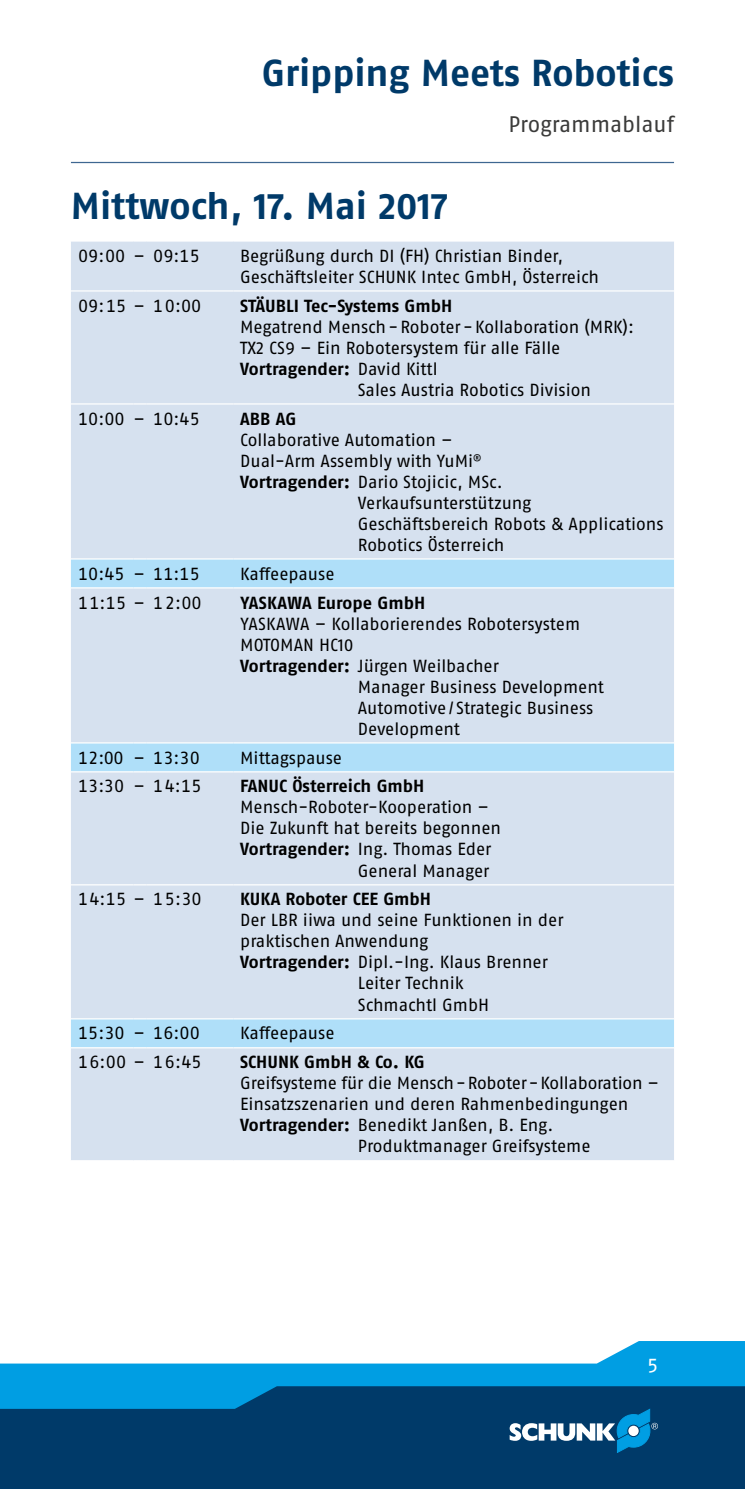
<style>
.page{position:relative;width:745px;height:1489px;background:#fff}
.page>*{position:absolute;margin:0;border:0;box-sizing:border-box;transform-origin:0 0}
.t1{font:700 37.5px "SCHUNK Fago Pro";letter-spacing:-.005em;color:#003a69}
.t2{font:22.5px "SCHUNK Fago Pro";letter-spacing:-.005em;color:#3b3b3a}
.t3{font:20px "SCHUNK Fago Pro";color:#fff}
.t4{font:17.5px/21px "SCHUNK Fago Pro";letter-spacing:-.005em;color:#000}
.t5{font:700 17.5px "SCHUNK Fago Pro";color:#000}
.s1{font-weight:400}
.s2{font-weight:700}
</style>
<div class="page">
<div style="left:71px;top:241px;width:602px;height:919px;background:#d6e1ef"></div>
<svg style="left:71px;top:559px;width:602px;height:488px;background:#cfe0f0"></svg>
<hr style="left:71px;top:290px;width:62px;height:1px;background:#fff">
<svg style="left:133px;top:290px;width:13px;height:1px"></svg>
<hr style="left:146px;top:290px;width:87px;height:1px;background:#fff">
<hr style="left:233px;top:290px;width:440px;height:1px;background:#fff">
<hr style="left:71px;top:403px;width:62px;height:1px;background:#fff">
<svg style="left:133px;top:403px;width:13px;height:1px"></svg>
<hr style="left:146px;top:403px;width:87px;height:1px;background:#fff">
<hr style="left:233px;top:403px;width:440px;height:1px;background:#fff">
<hr style="left:71px;top:587px;width:62px;height:1px;background:#fff">
<svg style="left:133px;top:587px;width:13px;height:1px"></svg>
<hr style="left:146px;top:587px;width:87px;height:1px;background:#fff">
<hr style="left:233px;top:587px;width:440px;height:1px;background:#fff">
<hr style="left:71px;top:742px;width:62px;height:1px;background:#fff">
<svg style="left:133px;top:742px;width:13px;height:1px"></svg>
<hr style="left:146px;top:742px;width:87px;height:1px;background:#fff">
<hr style="left:233px;top:742px;width:440px;height:1px;background:#fff">
<svg style="left:133px;top:771px;width:13px;height:1px"></svg>
<hr style="left:146px;top:771px;width:87px;height:1px;background:#fff">
<hr style="left:233px;top:771px;width:440px;height:1px;background:#fff">
<hr style="left:71px;top:884px;width:62px;height:1px;background:#fff">
<svg style="left:133px;top:884px;width:13px;height:1px"></svg>
<hr style="left:146px;top:884px;width:87px;height:1px;background:#fff">
<hr style="left:233px;top:884px;width:440px;height:1px;background:#fff">
<hr style="left:71px;top:1047px;width:62px;height:1px;background:#fff">
<svg style="left:133px;top:1047px;width:13px;height:1px"></svg>
<hr style="left:146px;top:1047px;width:87px;height:1px;background:#fff">
<hr style="left:233px;top:1047px;width:440px;height:1px;background:#fff">
<hr style="left:71px;top:558px;width:62px;height:1px;background:#fff">
<svg style="left:133px;top:558px;width:13px;height:1px"></svg>
<hr style="left:146px;top:558px;width:87px;height:1px;background:#fff">
<hr style="left:233px;top:558px;width:440px;height:1px;background:#fff">
<hr style="left:71px;top:1018px;width:62px;height:1px;background:#fff">
<svg style="left:133px;top:1018px;width:13px;height:1px"></svg>
<hr style="left:146px;top:1018px;width:87px;height:1px;background:#fff">
<hr style="left:233px;top:1018px;width:440px;height:1px;background:#fff">
<hr style="left:71px;top:771px;width:62px;height:1px;background:#fff">
<hr style="left:71px;top:162px;width:602px;height:1px;background:#3e6791">
<div style="left:0;top:1371px;width:744px;height:117px;background:#003a69"></div>
<svg style="left:0;top:1341px;width:744px;height:67px;fill:#009ee3"></svg>
<svg style="left:509px;top:1408px;width:148px;height:44px"></svg>
<h1 class="t1" style="left:261px;top:50px;width:413px">Gripping Meets Robotics</h1>
<p class="t2" style="left:508px;top:111px;width:167px">Programmablauf</p>
<h1 class="t1" style="left:71px;top:183px;width:378px">Mittwoch, 17. Mai 2017</h1>
<p class="t4" style="left:78px;top:245px;width:123px">09:00 – 09:15</p>
<p class="t4" style="left:240px;top:245px;width:360px">Begrüßung durch DI (FH) Christian Binder,<br>Geschäftsleiter SCHUNK Intec GmbH, Österreich</p>
<p class="t4" style="left:78px;top:295px;width:125px">09:15 – 10:00</p>
<p class="t5" style="left:240px;top:295px;width:213px">STÄUBLI Tec-Systems GmbH</p>
<p class="t4" style="left:240px;top:316px;width:395px">Megatrend Mensch-Roboter-Kollaboration (MRK):</p>
<p class="t4" style="left:240px;top:337px;width:321px">TX2 CS9 – Ein Robotersystem für alle Fälle</p>
<p class="t5" style="left:240px;top:358px;width:199px">Vortragender: <span class="s1">David Kittl</span></p>
<p class="t4" style="left:357px;top:379px;width:234px">Sales Austria Robotics Division</p>
<p class="t4" style="left:78px;top:408px;width:123px">10:00 – 10:45</p>
<p class="t5" style="left:240px;top:408px;width:58px">ABB AG</p>
<p class="t4" style="left:240px;top:429px;width:214px">Collaborative Automation –</p>
<p class="t4" style="left:240px;top:450px;width:243px">Dual-Arm Assembly with YuMi<sup>®</sup></p>
<p class="t4" style="left:240px;top:471px;width:264px"><span class="s2">Vortragender:</span> Dario Stojicic, MSc.</p>
<p class="t4" style="left:357px;top:492px;width:175px">Verkaufsunterstützung</p>
<p class="t4" style="left:357px;top:513px;width:307px">Geschäftsbereich Robots &amp; Applications</p>
<p class="t4" style="left:357px;top:534px;width:148px">Robotics Österreich</p>
<p class="t4" style="left:78px;top:563px;width:123px">10:45 – 11:15</p>
<p class="t4" style="left:240px;top:563px;width:96px">Kaffeepause</p>
<p class="t4" style="left:78px;top:592px;width:125px">11:15 – 12:00</p>
<p class="t5" style="left:240px;top:592px;width:186px">YASKAWA Europe GmbH</p>
<p class="t4" style="left:240px;top:613px;width:341px">YASKAWA – Kollaborierendes Robotersystem</p>
<p class="t4" style="left:240px;top:634px;width:115px">MOTOMAN HC10</p>
<p class="t4" style="left:240px;top:655px;width:260px"><span class="s2">Vortragender:</span> Jürgen Weilbacher</p>
<p class="t4" style="left:357px;top:676px;width:247px">Manager Business Development</p>
<p class="t4" style="left:357px;top:697px;width:237px">Automotive/ Strategic Business</p>
<p class="t4" style="left:357px;top:718px;width:104px">Development</p>
<p class="t4" style="left:78px;top:746px;width:123px">12:00 – 13:30</p>
<p class="t4" style="left:240px;top:746px;width:103px">Mittagspause</p>
<p class="t4" style="left:78px;top:775px;width:125px">13:30 – 14:15</p>
<p class="t5" style="left:240px;top:775px;width:186px">FANUC Österreich GmbH</p>
<p class="t4" style="left:240px;top:796px;width:250px">Mensch-Roboter-Kooperation –</p>
<p class="t4" style="left:240px;top:817px;width:262px">Die Zukunft hat bereits begonnen</p>
<p class="t4" style="left:240px;top:838px;width:253px"><span class="s2">Vortragender:</span> Ing. Thomas Eder</p>
<p class="t4" style="left:357px;top:859px;width:133px">General Manager</p>
<p class="t4" style="left:78px;top:888px;width:125px">14:15 – 15:30</p>
<p class="t5" style="left:240px;top:888px;width:192px">KUKA Roboter CEE GmbH</p>
<p class="t4" style="left:240px;top:909px;width:325px">Der LBR iiwa und seine Funktionen in der</p>
<p class="t4" style="left:240px;top:930px;width:189px">praktischen Anwendung</p>
<p class="t4" style="left:240px;top:951px;width:309px"><span class="s2">Vortragender:</span> Dipl.-Ing. Klaus Brenner</p>
<p class="t4" style="left:357px;top:972px;width:107px">Leiter Technik</p>
<p class="t4" style="left:357px;top:993px;width:133px">Schmachtl GmbH</p>
<p class="t4" style="left:78px;top:1022px;width:123px">15:30 – 16:00</p>
<p class="t4" style="left:240px;top:1022px;width:96px">Kaffeepause</p>
<p class="t4" style="left:78px;top:1051px;width:125px">16:00 – 16:45</p>
<p class="t5" style="left:240px;top:1051px;width:186px">SCHUNK GmbH &amp; Co. KG</p>
<p class="t4" style="left:240px;top:1072px;width:420px">Greifsysteme für die Mensch-Roboter-Kollaboration –</p>
<p class="t4" style="left:240px;top:1093px;width:389px">Einsatzszenarien und deren Rahmenbedingungen</p>
<p class="t4" style="left:240px;top:1114px;width:314px"><span class="s2">Vortragender:</span> Benedikt Janßen, B. Eng.</p>
<p class="t4" style="left:357px;top:1135px;width:234px">Produktmanager Greifsysteme</p>
<p class="t3" style="left:647px;top:1352px;width:12px">5</p>
</div>
